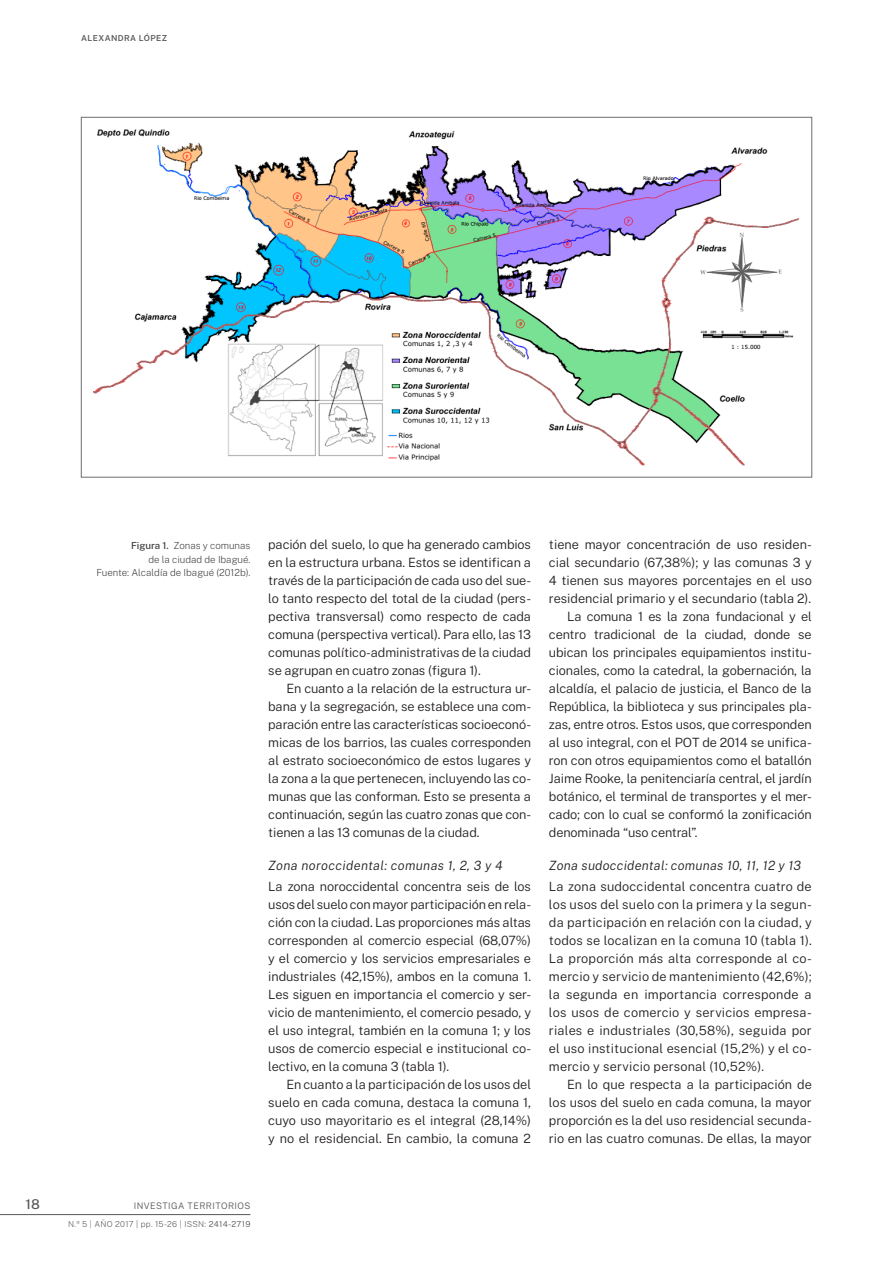
<style>
.page{position:relative;width:893px;height:1263px;background:#fff}
.page>*{position:absolute;margin:0;border:0;box-sizing:border-box;transform-origin:0 0}
.t1{font:500 13.5px "Public Sans";color:#57585a}
.Texto{font:300 12.75px/18px "Public Sans";letter-spacing:-.005em;color:#231f20;text-align:justify}
.Texto__primer_párraf{font:300 12.75px/18px "Public Sans";letter-spacing:-.01em;color:#231f20;text-align:justify}
.Subtítulo__1_linea{font:italic 300 12.75px "Public Sans";letter-spacing:.02em;color:#231f20}
.Cuerpo{font:200 9.75px/13.5px "Public Sans";color:#3e3e3f;text-align:right}
.t2{font:300 9px "Public Sans";letter-spacing:.05em;color:#57585a}
.t3{font:200 8.25px "Public Sans";letter-spacing:.03em;color:#57585a}
.t4{font:600 8.25px "Public Sans";letter-spacing:.05em;color:#57585a}
.s1{font-weight:500}
.s2{font-weight:300}
</style>
<div class="page">
<hr style="left:0;top:1214px;width:250px;height:1px;background:#57585a">
<img style="left:94px;top:129px;width:705px;height:337px">
<p class="t4" style="left:81px;top:32px;width:87px">ALEXANDRA LÓPEZ</p>
<p class="Cuerpo" style="left:131px;top:538px;width:121px"><span class="s1">Figura 1.</span> Zonas y comunas de la ciudad de Ibagué.</p>
<p class="Cuerpo" style="left:96px;top:565px;width:156px">Fuente: Alcaldía de Ibagué (2012b).</p>
<p class="Texto__primer_párraf" style="left:268px;top:535px;width:264px">pación del suelo, lo que ha generado cambios en la estructura urbana. Estos se identifican a través de la participación de cada uso del sue&shy;lo tanto respecto del total de la ciudad (pers&shy;pectiva transversal) como respecto de cada comuna (perspectiva vertical). Para ello, las 13 comunas político-administrativas de la ciudad se agrupan en cuatro zonas (figura 1).</p>
<p class="Texto" style="left:268px;top:679px;width:264px;text-indent:18px">En cuanto a la relación de la estructura ur&shy;bana y la segregación, se establece una com&shy;paración entre las características socioeconó&shy;micas de los barrios, las cuales corresponden al estrato socioeconómico de estos lugares y la zona a la que pertenecen, incluyendo las co&shy;munas que las conforman. Esto se presenta a continuación, según las cuatro zonas que con&shy;tienen a las 13 comunas de la ciudad.</p>
<p class="Subtítulo__1_linea" style="left:268px;top:857px;width:236px">Zona noroccidental: comunas 1, 2, 3 y 4</p>
<p class="Texto__primer_párraf" style="left:268px;top:877px;width:264px">La zona noroccidental concentra seis de los usos del suelo con mayor participación en rela&shy;ción con la ciudad. Las proporciones más altas corresponden al comercio especial (68,07%) y el comercio y los servicios empresariales e industriales (42,15%), ambos en la comuna 1.<br>Les siguen en importancia el comercio y ser&shy;vicio de mantenimiento, el comercio pesado, y el uso integral, también en la comuna 1; y los usos de comercio especial e institucional co&shy;lectivo, en la comuna 3 (tabla 1).</p>
<p class="Texto" style="left:268px;top:1075px;width:264px;text-indent:18px">En cuanto a la participación de los usos del suelo en cada comuna, destaca la comuna 1, cuyo uso mayoritario es el integral (28,14%) y no el residencial. En cambio, la comuna 2</p>
<p class="Texto" style="left:549px;top:535px;width:264px">tiene mayor concentración de uso residen&shy;cial secundario (67,38%); y las comunas 3 y 4 tienen sus mayores porcentajes en el uso residencial primario y el secundario (tabla 2).</p>
<p class="Texto" style="left:549px;top:607px;width:264px;text-indent:18px">La comuna 1 es la zona fundacional y el centro tradicional de la ciudad, donde se ubican los principales equipamientos institu&shy;cionales, como la catedral, la gobernación, la alcaldía, el palacio de justicia, el Banco de la República, la biblioteca y sus principales pla&shy;zas, entre otros. Estos usos, que corresponden al uso integral, con el POT de 2014 se unifica&shy;ron con otros equipamientos como el batallón Jaime Rooke, la penitenciaría central, el jardín botánico, el terminal de transportes y el mer&shy;cado; con lo cual se conformó la zonificación denominada “uso central”.</p>
<p class="Subtítulo__1_linea" style="left:549px;top:857px;width:254px">Zona sudoccidental: comunas 10, 11, 12 y 13</p>
<p class="Texto__primer_párraf" style="left:549px;top:877px;width:264px">La zona sudoccidental concentra cuatro de los usos del suelo con la primera y la segun&shy;da participación en relación con la ciudad, y todos se localizan en la comuna 10 (tabla 1).<br>La proporción más alta corresponde al co&shy;mercio y servicio de mantenimiento (42,6%); la segunda en importancia corresponde a los usos de comercio y servicios empresa&shy;riales e industriales (30,58%), seguida por el uso institucional esencial (15,2%) y el co&shy;mercio y servicio personal (10,52%).</p>
<p class="Texto" style="left:549px;top:1075px;width:264px;text-indent:18px">En lo que respecta a la participación de los usos del suelo en cada comuna, la mayor proporción es la del uso residencial secunda&shy;rio en las cuatro comunas. De ellas, la mayor</p>
<p class="t1" style="left:26px;top:1194px;width:16px">18</p>
<p class="t2" style="left:134px;top:1199px;width:118px">INVESTIGA TERRITORIOS</p>
<p class="t3" style="left:68px;top:1218px;width:184px">N.º 5 | AÑO 2017 | pp. 15-26 | ISSN: <span class="s2">2414-2719</span></p>
</div>
